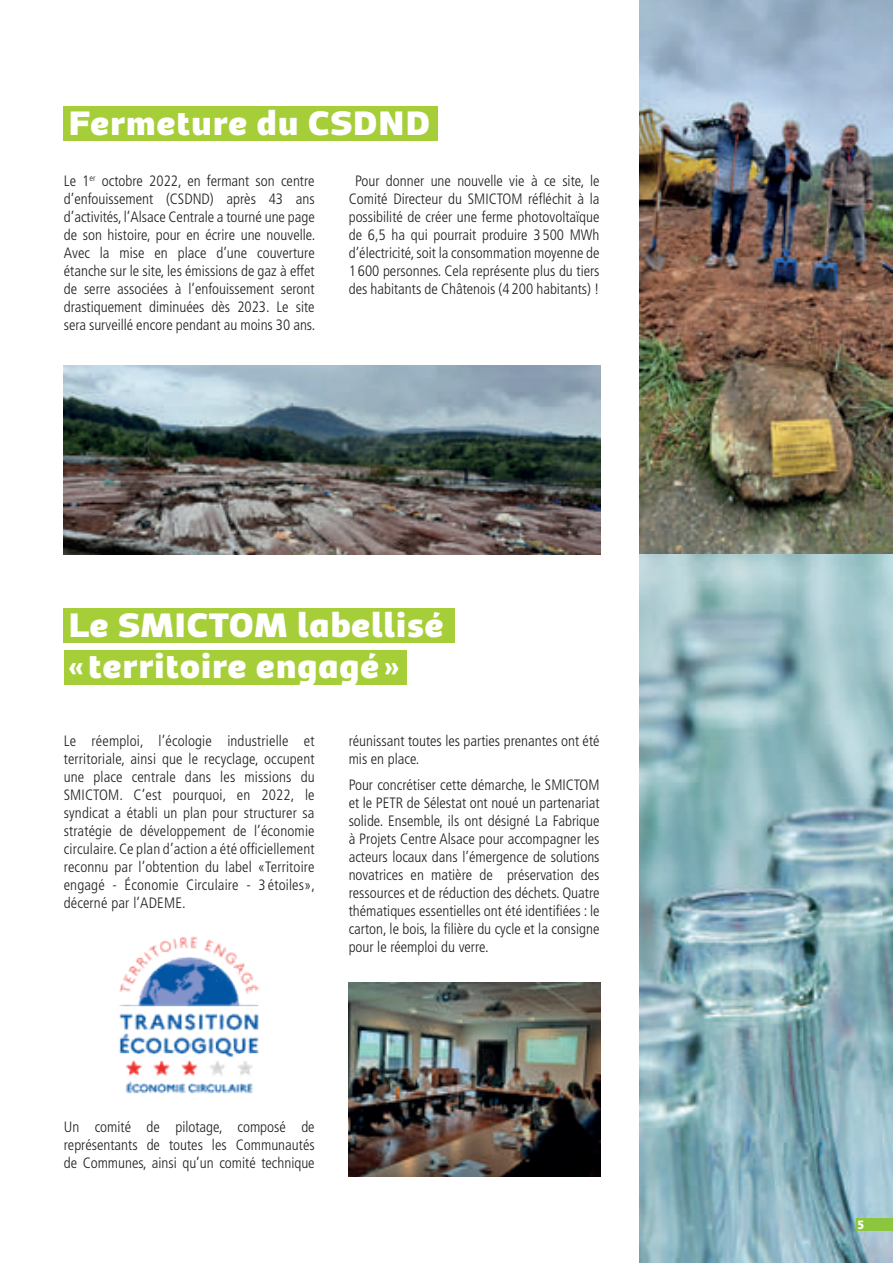
<style>
.page{position:relative;width:893px;height:1263px;background:#fff}
.page>*{position:absolute;margin:0;border:0;box-sizing:border-box;transform-origin:0 0}
.t1{font:italic 36px/40.5px "Adria Grotesk Black Upright";color:#fff}
.t2{font:300 condensed 15px/18px "Frutiger LT Std";color:#231f20;text-align:justify}
.t3{font:900 condensed 12px "Frutiger LT Std";color:#fff}
</style>
<div class="page">
<img style="left:640px;top:0;width:253px;height:554px">
<svg style="left:640px;top:554px;width:253px;height:709px"></svg>
<div style="left:857px;top:1218px;width:36px;height:13px;background:#8bc63e"></div>
<div style="left:64px;top:106px;width:374px;height:34px;background:#a6ce39"></div>
<div style="left:64px;top:609px;width:391px;height:34px;background:#a6ce39"></div>
<div style="left:64px;top:650px;width:343px;height:34px;background:#a6ce39"></div>
<img style="left:64px;top:365px;width:537px;height:189px">
<img style="left:119px;top:936px;width:140px;height:158px">
<img style="left:349px;top:982px;width:252px;height:195px">
<h1 class="t1" style="left:68px;top:104px;width:364px">Fermeture du CSDND</h1>
<p class="t2" style="left:64px;top:172px;width:253px">Le 1<sup>er</sup> octobre 2022, en fermant son centre d’enfouissement (CSDND) après 43 ans d’activités, l’Alsace Centrale a tourné une page de son histoire, pour en écrire une nouvelle.<br>Avec la mise en place d’une couverture étanche sur le site, les émissions de gaz à effet de serre associées à l’enfouissement seront drastiquement diminuées dès 2023. Le site sera surveillé encore pendant au moins 30 ans.</p>
<p class="t2" style="left:349px;top:172px;width:252px;text-align:center">Pour donner une nouvelle vie à ce site, le Comité Directeur du SMICTOM réfléchit à la possibilité de créer une ferme photovoltaïque de 6,5 ha qui pourrait produire 3 500 MWh d’électricité, soit la consommation moyenne de 1 600 personnes. Cela représente plus du tiers des habitants de Châtenois (4 200 habitants) !</p>
<h1 class="t1" style="left:68px;top:606px;width:377px">Le SMICTOM labellisé « territoire engagé »</h1>
<p class="t2" style="left:64px;top:731px;width:253px">Le réemploi, l’écologie industrielle et territoriale, ainsi que le recyclage, occupent une place centrale dans les missions du SMICTOM. C’est pourquoi, en 2022, le syndicat a établi un plan pour structurer sa stratégie de développement de l’économie circulaire. Ce plan d’action a été officiellement reconnu par l’obtention du label «Territoire engagé - Économie Circulaire - 3 étoiles», décerné par l’ADEME.</p>
<p class="t2" style="left:349px;top:731px;width:252px">réunissant toutes les parties prenantes ont été mis en place.</p>
<p class="t2" style="left:349px;top:776px;width:252px">Pour concrétiser cette démarche, le SMICTOM et le PETR de Sélestat ont noué un partenariat solide. Ensemble, ils ont désigné La Fabrique à Projets Centre Alsace pour accompagner les acteurs locaux dans l’émergence de solutions novatrices en matière de préservation des ressources et de réduction des déchets. Quatre thématiques essentielles ont été identifiées : le carton, le bois, la filière du cycle et la consigne pour le réemploi du verre.</p>
<p class="t2" style="left:64px;top:1118px;width:252px">Un comité de pilotage, composé de représentants de toutes les Communautés de Communes, ainsi qu’un comité technique</p>
<p class="t3" style="left:858px;top:1217px;width:8px">5</p>
</div>
